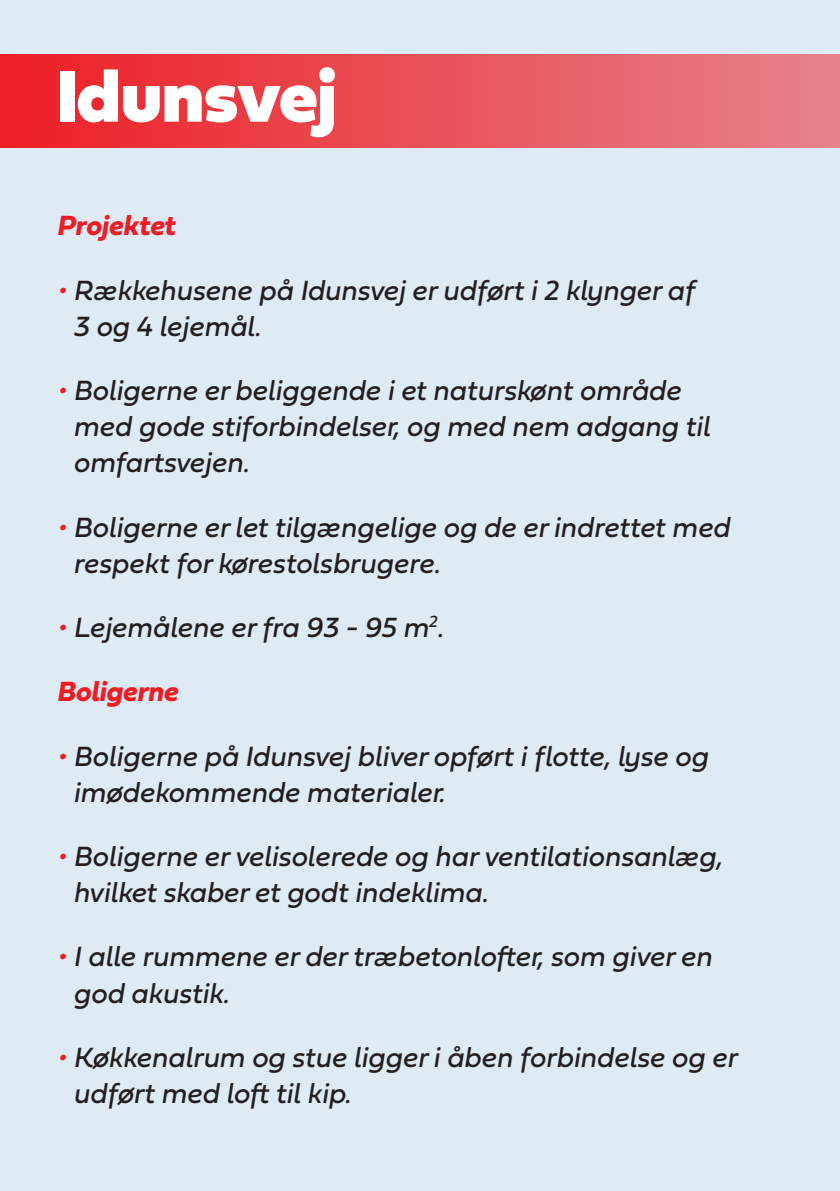
<style>
.page{position:relative;width:840px;height:1191px;background:#fff}
.page>*{position:absolute;margin:0;border:0;box-sizing:border-box;transform-origin:0 0}
.t1{font:900 76px "Fieldwork Geo";color:#fff}
.t2{font:italic 29px/36px "Fieldwork Hum";color:#231f20}
.t3{font:italic 700 29px "Fieldwork Hum";color:#ee1d23}
.s1{color:#ee1d23}
</style>
<div class="page">
<div style="left:0;top:0;width:839px;height:1191px;background:#deebf5"></div>
<div style="left:0;top:54px;width:839px;height:93px;background:linear-gradient(to right,#ed1e24,#e6838b)"></div>
<p class="t1" style="left:57px;top:28px;width:281px">Idunsvej</p>
<p class="t3" style="left:57px;top:203px;width:120px">Projektet</p>
<p class="t2" style="left:73px;top:271px;width:622px;text-indent:-16px"><span class="s1">•</span> Rækkehusene på Idunsvej er udført i 2 klynger af<br>3 og 4 lejemål.</p>
<p class="t2" style="left:73px;top:371px;width:637px;text-indent:-16px"><span class="s1">•</span> Boligerne er beliggende i et naturskønt område med gode stiforbindelser, og med nem adgang til omfartsvejen.</p>
<p class="t2" style="left:73px;top:508px;width:658px;text-indent:-16px"><span class="s1">•</span> Boligerne er let tilgængelige og de er indrettet med respekt for kørestolsbrugere.</p>
<p class="t2" style="left:57px;top:608px;width:388px"><span class="s1">•</span> Lejemålene er fra 93 - 95 m<sup>2</sup>.</p>
<p class="t3" style="left:57px;top:669px;width:122px">Boligerne</p>
<p class="t2" style="left:73px;top:737px;width:636px;text-indent:-16px"><span class="s1">•</span> Boligerne på Idunsvej bliver opført i flotte, lyse og imødekommende materialer.</p>
<p class="t2" style="left:73px;top:837px;width:650px;text-indent:-16px"><span class="s1">•</span> Boligerne er velisolerede og har ventilationsanlæg, hvilket skaber et godt indeklima.</p>
<p class="t2" style="left:73px;top:937px;width:639px;text-indent:-16px"><span class="s1">•</span> I alle rummene er der træbetonlofter, som giver en god akustik.</p>
<p class="t2" style="left:73px;top:1038px;width:665px;text-indent:-16px"><span class="s1">•</span> Køkkenalrum og stue ligger i åben forbindelse og er udført med loft til kip.</p>
</div>
